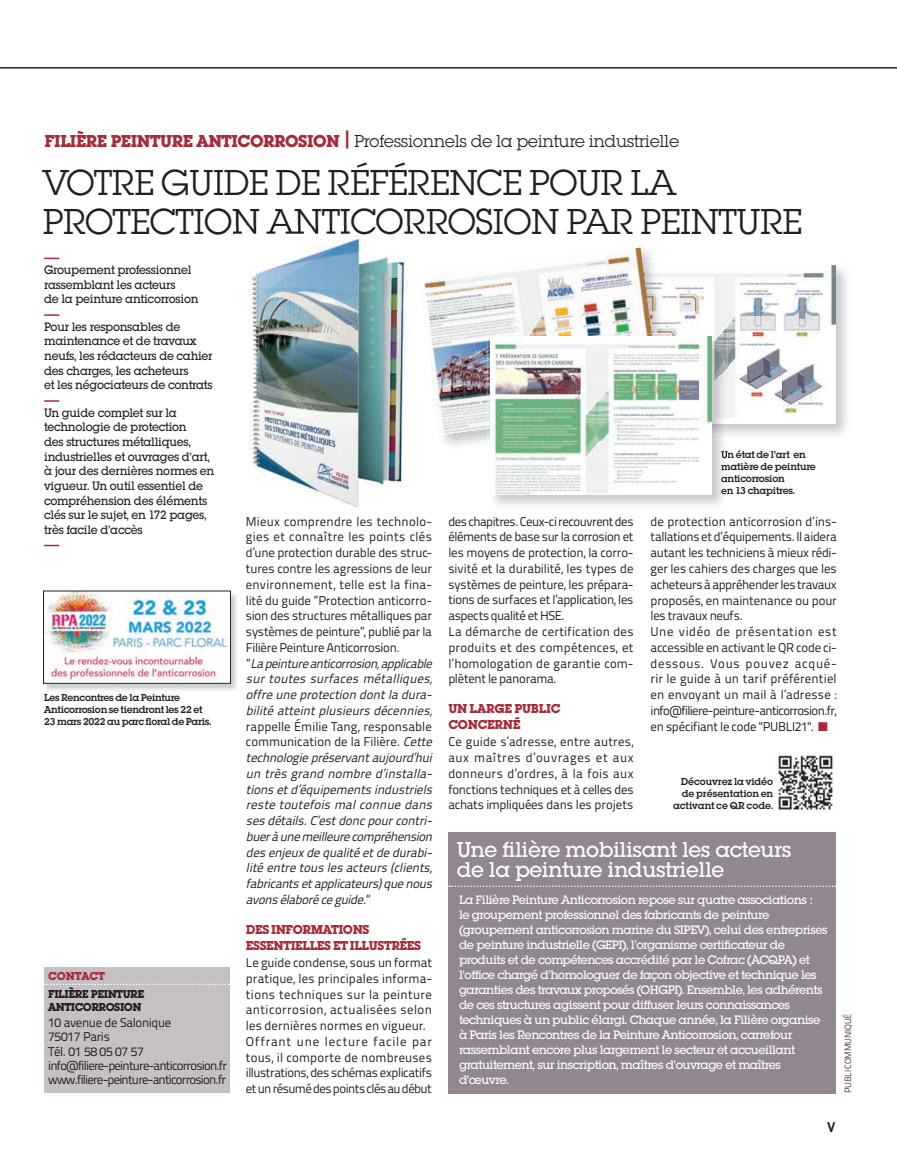
<style>
.page{position:relative;width:897px;height:1161px;background:#fff}
.page>*{position:absolute;margin:0;border:0;box-sizing:border-box;transform-origin:0 0}
.t1{font:37.5px/39px "Lubalin Graph EF";letter-spacing:-.03em;color:#231f20}
.t2{font:500 22.5px/19.5px "Lubalin Graph EF";letter-spacing:-.02em;color:#fff}
.t3{font:18px "Lubalin Graph EF";letter-spacing:-.025em;color:#231f20}
.t4{font:700 13.5px/15.8px "Lubalin Graph EF";letter-spacing:-.03em;color:#a72b39}
.t5{font:700 13.5px "Stainless Cond";color:#231f20}
.t6{font:12.75px/15.8px "Titillium Text 22 L 400 wt";letter-spacing:-.01em;color:#231f20}
.t7{font:500 12.75px/15px "Lubalin Graph EF";letter-spacing:-.04em;color:#fff}
.t8{font:500 12.75px/14.5px "Lubalin Graph EF";letter-spacing:-.02em;color:#231f20;scale:.95 1}
.t9{font:italic 12.75px/15.8px "Titillium Text 22 L 400 wt";color:#231f20}
.t10{font:12.75px/15.8px "Titillium Text 22 L 400 wt";letter-spacing:.01em;color:#231f20}
.t11{font:12.75px/14.2px "Titillium Text 22 L 400 wt";letter-spacing:-.06em;color:#231f20}
.t12{font:700 12px/13.5px "Lubalin Graph EF";letter-spacing:-.04em;color:#231f20}
.t13{font:700 12px "Lubalin Graph EF";color:#a72b39}
.t14{font:600 10.5px/12px "Lubalin Graph EF";letter-spacing:-.025em;color:#231f20}
.t15{font:600 10.5px/12px "Lubalin Graph EF";letter-spacing:-.005em;color:#231f20;text-align:right}
.t16{font:9px "Titillium Text 22 L 250 wt";letter-spacing:-.02em;color:#231f20}
.s1{font-weight:700;color:#a72b39}
.s2{font-style:italic}
.s3{font-style:normal}
.s4{color:#a72b39}
</style>
<div class="page">
<hr style="left:0;top:67px;width:896px;height:1px;background:#231f20">
<hr style="left:0;top:68px;width:896px;height:1px;background:#231f20">
<div style="left:44px;top:966px;width:185px;height:126px;background:#c6c0c5"></div>
<svg style="left:45px;top:983px;width:184px;height:1px"></svg>
<div style="left:448px;top:832px;width:388px;height:261px;background:#928791"></div>
<svg style="left:449px;top:885px;width:387px;height:1px"></svg>
<svg style="left:44px;top:257px;width:15px;height:2px"></svg>
<svg style="left:44px;top:314px;width:15px;height:2px"></svg>
<svg style="left:44px;top:400px;width:15px;height:1px"></svg>
<svg style="left:44px;top:544px;width:15px;height:2px"></svg>
<img style="left:43px;top:590px;width:194px;height:100px">
<img style="left:45px;top:592px;width:183px;height:89px">
<img style="left:778px;top:755px;width:55px;height:56px">
<img style="left:727px;top:265px;width:120px;height:170px">
<img style="left:676px;top:265px;width:159px;height:102px">
<img style="left:727px;top:367px;width:108px;height:51px">
<img style="left:661px;top:273px;width:15px;height:60px">
<svg style="left:433px;top:248px;width:228px;height:186px"></svg>
<img style="left:430px;top:270px;width:34px;height:53px">
<img style="left:464px;top:265px;width:44px;height:58px">
<img style="left:508px;top:259px;width:44px;height:58px">
<img style="left:552px;top:253px;width:44px;height:59px">
<img style="left:596px;top:247px;width:51px;height:59px">
<img style="left:430px;top:323px;width:41px;height:59px">
<img style="left:471px;top:317px;width:44px;height:59px">
<img style="left:515px;top:312px;width:44px;height:21px">
<img style="left:559px;top:306px;width:44px;height:27px">
<img style="left:603px;top:300px;width:48px;height:33px">
<img style="left:434px;top:376px;width:51px;height:58px">
<img style="left:478px;top:375px;width:9px;height:54px">
<img style="left:227px;top:226px;width:203px;height:282px">
<img style="left:421px;top:275px;width:9px;height:70px">
<svg style="left:721px;top:450px;width:6px;height:46px"></svg>
<img style="left:711px;top:376px;width:16px;height:63px">
<img style="left:676px;top:333px;width:51px;height:43px">
<img style="left:487px;top:381px;width:3px;height:65px">
<img style="left:519px;top:333px;width:157px;height:3px">
<img style="left:487px;top:333px;width:32px;height:48px">
<img style="left:490px;top:336px;width:221px;height:158px">
<h3 class="t3" style="left:45px;top:131px;width:636px"><span class="s1">FILIÈRE PEINTURE ANTICORROSION </span><sup>|</sup>Professionnels de la peinture industrielle</h3>
<h1 class="t1" style="left:42px;top:163px;width:761px">VOTRE GUIDE DE RÉFÉRENCE POUR LA<br>PROTECTION ANTICORROSION PAR PEINTURE</h1>
<p class="t8" style="left:44px;top:262px;width:164px">Groupement professionnel rassemblant les acteurs<br>de la peinture anticorrosion</p>
<p class="t8" style="left:44px;top:319px;width:179px">Pour les responsables de maintenance et de travaux neufs, les rédacteurs de cahier des charges, les acheteurs<br>et les négociateurs de contrats</p>
<p class="t8" style="left:44px;top:405px;width:180px">Un guide complet sur la technologie de protection<br>des structures métalliques, industrielles et ouvrages d’art, à jour des dernières normes en vigueur. Un outil essentiel de compréhension des éléments clés sur le sujet, en 172 pages, très facile d’accès</p>
<p class="t14" style="left:44px;top:691px;width:169px">Les Rencontres de la Peinture<br>Anticorrosion se tiendront les 22 et<br>23 mars 2022 au parc floral de Paris.</p>
<p class="t13" style="left:48px;top:968px;width:58px">CONTACT</p>
<p class="t12" style="left:48px;top:986px;width:98px">FILIÈRE PEINTURE<br>ANTICORROSION</p>
<p class="t11" style="left:48px;top:1014px;width:180px">10 avenue de Salonique<br>75017 Paris<br>Tél. 01 58 05 07 57 info@filiere-peinture-anticorrosion.fr www.filiere-peinture-anticorrosion.fr</p>
<p class="t6" style="left:246px;top:512px;width:191px">Mieux comprendre les technolo&shy;gies et connaître les points clés d’une protection durable des struc&shy;tures contre les agressions de leur environnement, telle est la fina&shy;lité du guide ”Protection anticorro&shy;sion des structures métalliques par systèmes de peinture”, publié par la Filière Peinture Anticorrosion.<br>” <span class="s2">Lapeintureanticorrosion,applicable surtoutessurfacesmétalliques, offreuneprotection dontladura&shy;bilitéatteintplusieursdécennies,</span></p>
<p class="t9" style="left:246px;top:717px;width:191px"><span class="s3">rappelle Émilie Tang, responsable communication de la Filière.</span> Cette technologiepréservantaujourd’hui un trèsgrand nombre d’installa&shy;tionsetd’équipementsindustriels reste toutefoismalconnue dans sesdétails.C’estdoncpourcontri&shy;bueràunemeilleurecompréhension desenjeuxdequalitéetdedurabi&shy;litéentretouslesacteurs(clients, fabricantsetapplicateurs)quenous avonsélaboréceguide.<span class="s3">”</span></p>
<p class="t4" style="left:246px;top:921px;width:177px">DES INFORMATIONS<br>ESSENTIELLES ET ILLUSTRÉES</p>
<p class="t10" style="left:246px;top:953px;width:187px">Le guide condense, sous un format pratique, les principales informa&shy;tions techniques sur la peinture anticorrosion, actualisées selon les dernières normes en vigueur.<br>Offrant une lecture facile par tous, il comporte de nombreuses illustrations, des schémas explicatifs et un résumé des points clés au début</p>
<p class="t6" style="left:448px;top:512px;width:187px">des chapitres. Ceux-ci recouvrent des éléments de base sur la corrosion et les moyens de protection, la corro&shy;sivité et la durabilité, les types de systèmes de peinture, les prépara&shy;tions de surfaces et l’application, les aspects qualité et HSE.<br>La démarche de certification des produits et des compétences, et l’homologation de garantie com&shy;plètent le panorama.</p>
<p class="t4" style="left:448px;top:700px;width:114px">UN LARGE PUBLIC<br>CONCERNÉ</p>
<p class="t6" style="left:448px;top:733px;width:187px;text-align:justify">Ce guide s’adresse, entre autres, aux maîtres d’ouvrages et aux donneurs d’ordres, à la fois aux fonctions techniques et à celles des achats impliquées dans les projets</p>
<p class="t14" style="left:720px;top:448px;width:96px">Un état de l’art en matière de peinture anticorrosion<br>en 13 chapitres.</p>
<p class="t6" style="left:650px;top:512px;width:188px">de protection anticorrosion d’ins&shy;tallations et d’équipements. Il aidera autant les techniciens à mieux rédi&shy;ger les cahiers des charges que les acheteurs à appréhender les travaux proposés, en maintenance ou pour les travaux neufs.<br>Une vidéo de présentation est accessible en activant le QR code ci&shy;dessous. Vous pouvez acqué&shy;rir le guide à un tarif préférentiel en envoyant un mail à l’adresse : info@filiere-peinture-anticorrosion.fr, en spécifiant le code "PUBLI21". <span class="s4">■</span></p>
<p class="t15" style="left:673px;top:775px;width:102px">Découvrez la vidéo de présentation en activant ce QR code.</p>
<h2 class="t2" style="left:457px;top:839px;width:336px">Une filière mobilisant les acteurs de la peinture industrielle</h2>
<p class="t7" style="left:459px;top:891px;width:370px">La Filière Peinture Anticorrosion repose sur quatre associations :<br>le groupement professionnel des fabricants de peinture (groupement anticorrosion marine du SIPEV), celui des entreprises de peinture industrielle (GEPI), l’organisme certificateur de produits et de compétences accrédité par le Cofrac (ACQPA) et l’office chargé d’homologuer de façon objective et technique les garanties des travaux proposés (OHGPI). Ensemble, les adhérents de ces structures agissent pour diffuser leurs connaissances techniques à un public élargi. Chaque année, la Filière organise à Paris les Rencontres de la Peinture Anticorrosion, carrefour rassemblant encore plus largement le secteur et accueillant gratuitement, sur inscription, maîtres d’ouvrage et maîtres d’œuvre.</p>
<p class="t16" style="left:841px;top:1092px;width:81px;rotate:-90deg">PUBLI COMMUNIQUÉ</p>
<p class="t5" style="left:827px;top:1118px;width:10px">V</p>
</div>
